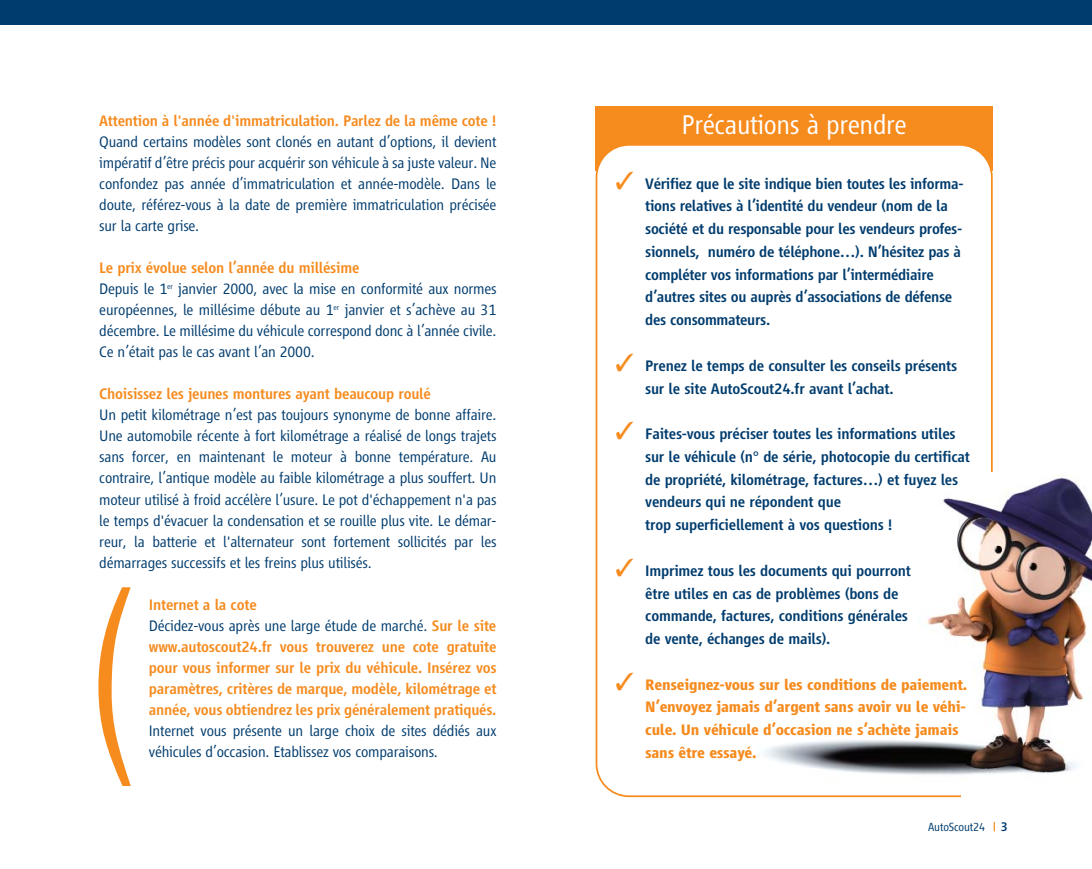
<style>
.page{position:relative;width:1092px;height:869px;background:#fff}
.page>*{position:absolute;margin:0;border:0;box-sizing:border-box;transform-origin:0 0}
.t1{font:300 28px "Scout Vialog";letter-spacing:-.015em;color:#fff}
.t2{font:300 15.75px/21px "Scout Vialog";letter-spacing:-.015em;color:#003c6e;text-align:justify}
.t3{font:500 15.75px/22.8px "Scout Vialog";letter-spacing:-.015em;color:#003c6e}
.t4{font:500 15.75px/21px "Scout Vialog";letter-spacing:-.015em;color:#f68b1e}
.t5{font:700 15.75px/22.8px "Scout Vialog";letter-spacing:-.015em;color:#f68b1e}
.t6{font:300 12.25px "Scout Vialog";letter-spacing:-.015em;color:#003c6e}
.s1{font-weight:500;color:#f68b1e}
.s2{font-weight:300;color:#003c6e}
.s3{color:#f68b1e}
.s4{font-weight:500;font-size:13.12px}
</style>
<div class="page">
<div style="left:0;top:0;width:1091px;height:25px;background:#003c6e"></div>
<svg style="left:98px;top:587px;width:33px;height:198px"></svg>
<div style="left:595px;top:106px;width:397px;height:64px;background:#f68b1e"></div>
<svg style="left:595px;top:145px;width:397px;height:651px"></svg>
<img style="left:723px;top:472px;width:368px;height:311px">
<div style="left:961px;top:782px;width:31px;height:27px;background:#fff"></div>
<p class="t4" style="left:99px;top:111px;width:399px">Attention à l'année d'immatriculation. Parlez de la même cote !</p>
<p class="t2" style="left:99px;top:132px;width:399px">Quand certains modèles sont clonés en autant d’options, il devient impératif d’être précis pour acquérir son véhicule à sa juste valeur. Ne confondez pas année d’immatriculation et année-modèle. Dans le doute, référez-vous à la date de première immatriculation précisée sur la carte grise.</p>
<p class="t2" style="left:99px;top:258px;width:399px;text-align:left"><span class="s1">Le prix évolue selon l’année du millésime<br></span>Depuis le 1<sup>er</sup> janvier 2000, avec la mise en conformité aux normes européennes, le millésime débute au 1<sup>er</sup> janvier et s’achève au 31 décembre. Le millésime du véhicule correspond donc à l’année civile.<br>Ce n’était pas le cas avant l’an 2000.</p>
<p class="t4" style="left:99px;top:384px;width:333px">Choisissez les jeunes montures ayant beaucoup roulé</p>
<p class="t2" style="left:99px;top:405px;width:399px">Un petit kilométrage n’est pas toujours synonyme de bonne affaire.<br>Une automobile récente à fort kilométrage a réalisé de longs trajets sans forcer, en maintenant le moteur à bonne température. Au contraire, l’antique modèle au faible kilométrage a plus souffert. Un moteur utilisé à froid accélère l’usure. Le pot d'échappement n'a pas le temps d'évacuer la condensation et se rouille plus vite. Le démar&shy;reur, la batterie et l'alternateur sont fortement sollicités par les démarrages successifs et les freins plus utilisés.</p>
<p class="t4" style="left:149px;top:594px;width:349px">Internet a la cote<br><span class="s2">Décidez-vous après une large étude de marché.</span> Sur le site www.autoscout24.fr vous trouverez une cote gratuite pour vous informer sur le prix du véhicule. Insérez vos paramètres, critères de marque, modèle, kilométrage et année, vous obtiendrez les prix généralement pratiqués.</p>
<p class="t2" style="left:149px;top:720px;width:349px">Internet vous présente un large choix de sites dédiés aux véhicules d’occasion. Etablissez vos comparaisons.</p>
<h1 class="t1" style="left:681px;top:114px;width:227px">Précautions à prendre</h1>
<p class="t3" style="left:645px;top:173px;width:320px;text-indent:-30px"><span class="s3">✓</span> Vérifiez que le site indique bien toutes les informa&shy;tions relatives à l’identité du vendeur (nom de la société et du responsable pour les vendeurs profes&shy;sionnels, numéro de téléphone…). N’hésitez pas à compléter vos informations par l’intermédiaire d’autres sites ou auprès d’associations de défense des consommateurs.</p>
<p class="t3" style="left:645px;top:355px;width:313px;text-indent:-30px"><span class="s3">✓</span> Prenez le temps de consulter les conseils présents sur le site AutoScout24.fr avant l’achat.</p>
<p class="t3" style="left:645px;top:423px;width:326px;text-indent:-30px"><span class="s3">✓</span> Faites-vous préciser toutes les informations utiles sur le véhicule (n° de série, photocopie du certificat de propriété, kilométrage, factures…) et fuyez les vendeurs qui ne répondent que<br>trop superficiellement à vos questions !</p>
<p class="t3" style="left:645px;top:560px;width:267px;text-indent:-30px"><span class="s3">✓</span> Imprimez tous les documents qui pourront être utiles en cas de problèmes (bons de commande, factures, conditions générales de vente, échanges de mails).</p>
<p class="t5" style="left:645px;top:673px;width:323px;text-indent:-30px">✓ Renseignez-vous sur les conditions de paiement.<br>N’envoyez jamais d’argent sans avoir vu le véhi&shy;cule. Un véhicule d’occasion ne s’achète jamais sans être essayé.</p>
<p class="t6" style="left:928px;top:822px;width:81px">AutoScout24 <span class="s4">3</span></p>
</div>
